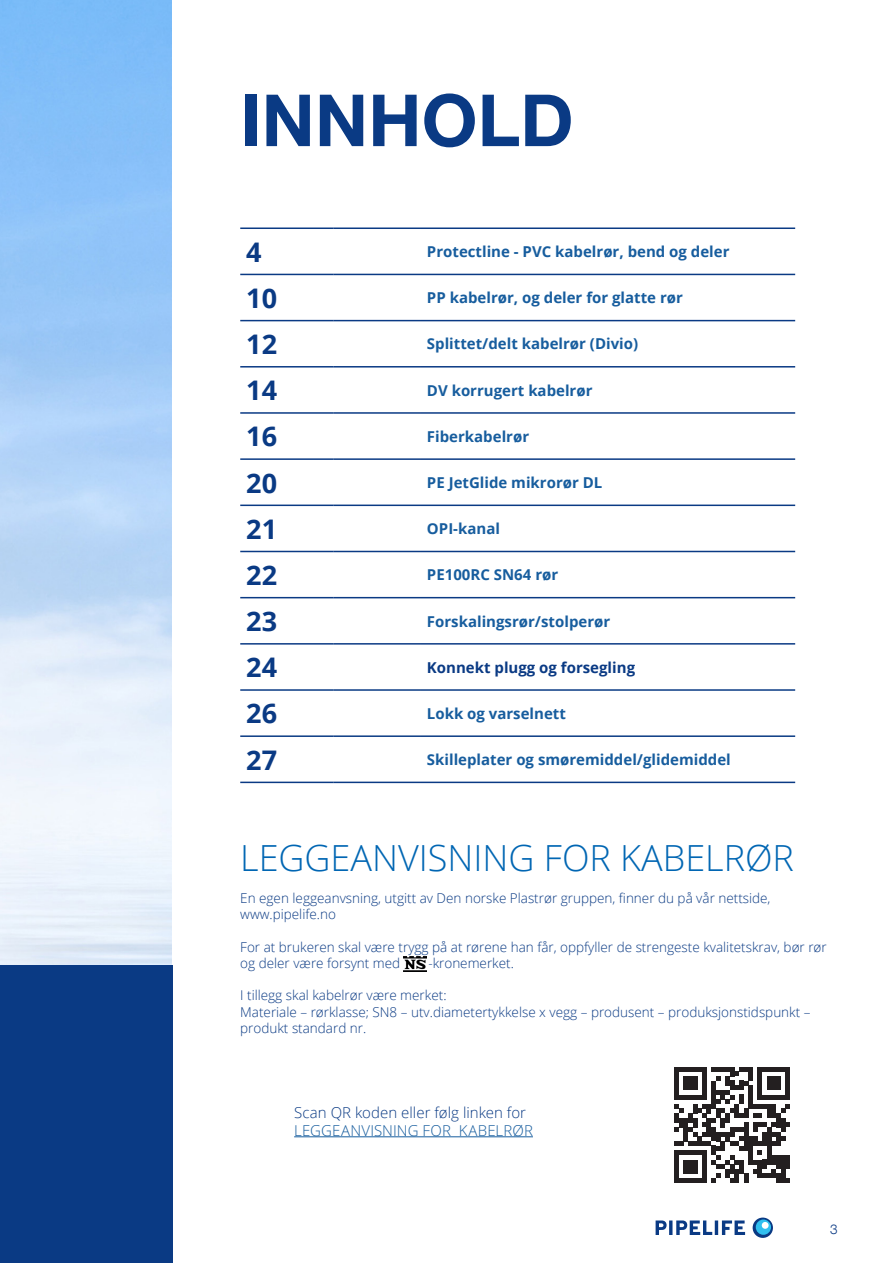
<style>
.page{position:relative;width:893px;height:1263px;background:#fff}
.page>*{position:absolute;margin:0;border:0;box-sizing:border-box;transform-origin:0 0}
.t1{font:700 72px "Helvetica Neue LT Com";color:#0a3a84}
.t2{font:300 36px "Open Sans";color:#0166b3}
.t3{font:700 27px "Open Sans";color:#0a3a84}
.t4{font:700 15px "Open Sans";color:#175d9e}
.t5{font:300 15px "Open Sans";letter-spacing:.005em;color:#0a3a84}
.t6{font:300 15px "Open Sans";letter-spacing:.005em;color:#175d9e}
.t7{font:700 15px "Open Sans";color:#0a3a84}
.t8{font:300 13.5px/16.2px "Open Sans";color:#0a3a84}
.t9{font:300 13.5px "Helvetica Neue LT Com";color:#0a3a84}
</style>
<div class="page">
<img style="left:403px;top:956px;width:24px;height:15px">
<svg style="left:674px;top:1067px;width:116px;height:116px"></svg>
<hr style="left:294px;top:1136px;width:239px;height:1px;background:#175d9e">
<hr style="left:240px;top:227px;width:94px;height:2px;background:#0a3a84">
<hr style="left:334px;top:227px;width:87px;height:2px;background:#0a3a84">
<hr style="left:421px;top:227px;width:374px;height:2px;background:#0a3a84">
<hr style="left:240px;top:274px;width:94px;height:1px;background:#0a3a84">
<hr style="left:334px;top:274px;width:87px;height:1px;background:#0a3a84">
<hr style="left:421px;top:274px;width:374px;height:1px;background:#0a3a84">
<hr style="left:240px;top:320px;width:94px;height:1px;background:#0a3a84">
<hr style="left:334px;top:320px;width:87px;height:1px;background:#0a3a84">
<hr style="left:421px;top:320px;width:374px;height:1px;background:#0a3a84">
<hr style="left:240px;top:366px;width:94px;height:1px;background:#0a3a84">
<hr style="left:334px;top:366px;width:87px;height:1px;background:#0a3a84">
<hr style="left:421px;top:366px;width:374px;height:1px;background:#0a3a84">
<hr style="left:240px;top:412px;width:94px;height:2px;background:#0a3a84">
<hr style="left:334px;top:412px;width:87px;height:2px;background:#0a3a84">
<hr style="left:421px;top:412px;width:374px;height:2px;background:#0a3a84">
<hr style="left:240px;top:458px;width:94px;height:2px;background:#0a3a84">
<hr style="left:334px;top:458px;width:87px;height:2px;background:#0a3a84">
<hr style="left:421px;top:458px;width:374px;height:2px;background:#0a3a84">
<hr style="left:240px;top:505px;width:94px;height:1px;background:#0a3a84">
<hr style="left:334px;top:505px;width:87px;height:1px;background:#0a3a84">
<hr style="left:421px;top:505px;width:374px;height:1px;background:#0a3a84">
<hr style="left:240px;top:551px;width:94px;height:1px;background:#0a3a84">
<hr style="left:334px;top:551px;width:87px;height:1px;background:#0a3a84">
<hr style="left:421px;top:551px;width:374px;height:1px;background:#0a3a84">
<hr style="left:240px;top:597px;width:94px;height:1px;background:#0a3a84">
<hr style="left:334px;top:597px;width:87px;height:1px;background:#0a3a84">
<hr style="left:421px;top:597px;width:374px;height:1px;background:#0a3a84">
<hr style="left:240px;top:643px;width:94px;height:2px;background:#0a3a84">
<hr style="left:334px;top:643px;width:87px;height:2px;background:#0a3a84">
<hr style="left:421px;top:643px;width:374px;height:2px;background:#0a3a84">
<hr style="left:240px;top:689px;width:94px;height:2px;background:#0a3a84">
<hr style="left:334px;top:689px;width:87px;height:2px;background:#0a3a84">
<hr style="left:421px;top:689px;width:374px;height:2px;background:#0a3a84">
<hr style="left:240px;top:735px;width:94px;height:2px;background:#0a3a84">
<hr style="left:334px;top:735px;width:87px;height:2px;background:#0a3a84">
<hr style="left:421px;top:735px;width:374px;height:2px;background:#0a3a84">
<hr style="left:240px;top:782px;width:94px;height:1px;background:#0a3a84">
<hr style="left:334px;top:782px;width:87px;height:1px;background:#0a3a84">
<hr style="left:421px;top:782px;width:374px;height:1px;background:#0a3a84">
<div style="left:0;top:965px;width:172px;height:298px;background:#0a3a84"></div>
<svg style="left:656px;top:1217px;width:117px;height:21px"></svg>
<svg style="left:756px;top:1219px;width:15px;height:16px"></svg>
<div style="left:762px;top:1222px;width:7px;height:7px;background:#fff;border-radius:50%"></div>
<p class="t1" style="left:240px;top:75px;width:335px">INNHOLD</p>
<p class="t3" style="left:246px;top:233px;width:17px">4</p>
<p class="t4" style="left:427px;top:241px;width:304px">Protectline - PVC kabelrør, bend og deler</p>
<p class="t3" style="left:246px;top:279px;width:32px">10</p>
<p class="t4" style="left:427px;top:287px;width:257px">PP kabelrør, og deler for glatte rør</p>
<p class="t3" style="left:246px;top:325px;width:32px">12</p>
<p class="t4" style="left:427px;top:333px;width:213px">Splittet/delt kabelrør (Divio)</p>
<p class="t3" style="left:246px;top:371px;width:32px">14</p>
<p class="t4" style="left:427px;top:380px;width:167px">DV korrugert kabelrør</p>
<p class="t3" style="left:246px;top:417px;width:32px">16</p>
<p class="t4" style="left:427px;top:426px;width:104px">Fiberkabelrør</p>
<p class="t3" style="left:246px;top:464px;width:32px">20</p>
<p class="t4" style="left:427px;top:472px;width:177px">PE JetGlide mikrorør DL</p>
<p class="t3" style="left:246px;top:510px;width:32px">21</p>
<p class="t4" style="left:427px;top:518px;width:75px">OPI-kanal</p>
<p class="t3" style="left:246px;top:556px;width:32px">22</p>
<p class="t4" style="left:427px;top:564px;width:133px">PE100RC SN64 rør</p>
<p class="t3" style="left:246px;top:602px;width:32px">23</p>
<p class="t4" style="left:427px;top:610px;width:185px">Forskalingsrør/stolperør</p>
<p class="t3" style="left:246px;top:648px;width:32px">24</p>
<p class="t7" style="left:427px;top:657px;width:210px">Konnekt plugg og forsegling</p>
<p class="t3" style="left:246px;top:694px;width:32px">26</p>
<p class="t4" style="left:427px;top:703px;width:140px">Lokk og varselnett</p>
<p class="t3" style="left:246px;top:741px;width:32px">27</p>
<p class="t4" style="left:427px;top:749px;width:305px">Skilleplater og smøremiddel/glidemiddel</p>
<p class="t2" style="left:240px;top:833px;width:555px">LEGGEANVISNING FOR KABELRØR</p>
<p class="t8" style="left:240px;top:890px;width:532px">En egen leggeanvsning, utgitt av Den norske Plastrør gruppen, finner du på vår nettside,</p>
<p class="t8" style="left:240px;top:906px;width:97px">www.pipelife.no</p>
<p class="t8" style="left:240px;top:938px;width:588px">For at brukeren skal være trygg på at rørene han får, oppfyller de strengeste kvalitetskrav, bør rør og deler være forsynt med</p>
<p class="t8" style="left:428px;top:954px;width:87px">-kronemerket.</p>
<p class="t8" style="left:240px;top:987px;width:208px">I tillegg skal kabelrør være merket:</p>
<p class="t8" style="left:240px;top:1003px;width:572px">Materiale – rørklasse; SN8 – utv.diametertykkelse x vegg – produsent – produksjonstidspunkt – produkt standard nr.</p>
<p class="t5" style="left:294px;top:1102px;width:233px">Scan QR koden eller følg linken for</p>
<p class="t6" style="left:294px;top:1120px;width:240px">LEGGEANVISNING FOR KABELRØR</p>
<p class="t9" style="left:830px;top:1221px;width:9px">3</p>
</div>
